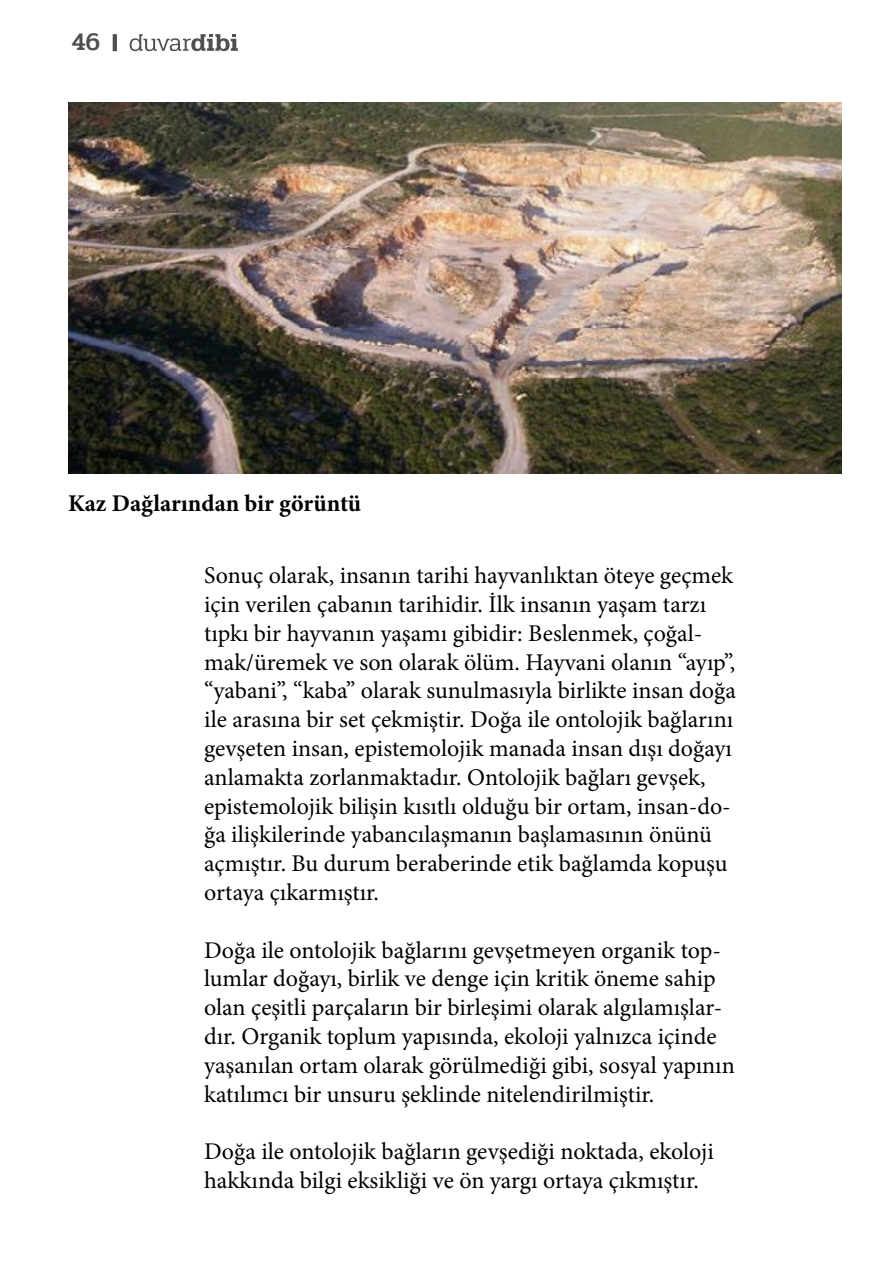
<style>
.page{position:relative;width:893px;height:1263px;background:#fff}
.page>*{position:absolute;margin:0;border:0;box-sizing:border-box;transform-origin:0 0}
.t1{font:500 25.2px "Pridi";color:#505050}
.t2{font:24px/28.8px "Minion Pro";color:#000}
.t3{font:700 24px "Minion Pro";color:#000}
</style>
<div class="page">
<hr style="left:113px;top:34px;width:4px;height:17px;background:#505050">
<svg style="left:130px;top:34px;width:108px;height:17px"></svg>
<img style="left:68px;top:102px;width:774px;height:371px">
<p class="t1" style="left:72px;top:23px;width:30px">46</p>
<p class="t3" style="left:68px;top:486px;width:295px">Kaz Dağlarından bir görüntü</p>
<p class="t2" style="left:204px;top:561px;width:533px">Sonuç olarak, insanın tarihi hayvanlıktan öteye geçmek için verilen çabanın tarihidir. İlk insanın yaşam tarzı tıpkı bir hayvanın yaşamı gibidir: Beslenmek, çoğal&shy;mak/üremek ve son olarak ölüm. Hayvani olanın “ayıp”, “yabani”, “kaba” olarak sunulmasıyla birlikte insan doğa ile arasına bir set çekmiştir. Doğa ile ontolojik bağlarını gevşeten insan, epistemolojik manada insan dışı doğayı anlamakta zorlanmaktadır. Ontolojik bağları gevşek, epistemolojik bilişin kısıtlı olduğu bir ortam, insan-do&shy;ğa ilişkilerinde yabancılaşmanın başlamasının önünü açmıştır. Bu durum beraberinde etik bağlamda kopuşu ortaya çıkarmıştır.</p>
<p class="t2" style="left:204px;top:936px;width:532px">Doğa ile ontolojik bağlarını gevşetmeyen organik top&shy;lumlar doğayı, birlik ve denge için kritik öneme sahip olan çeşitli parçaların bir birleşimi olarak algılamışlar&shy;dır. Organik toplum yapısında, ekoloji yalnızca içinde yaşanılan ortam olarak görülmediği gibi, sosyal yapının katılımcı bir unsuru şeklinde nitelendirilmiştir.</p>
<p class="t2" style="left:204px;top:1137px;width:511px">Doğa ile ontolojik bağların gevşediği noktada, ekoloji hakkında bilgi eksikliği ve ön yargı ortaya çıkmıştır.</p>
</div>
